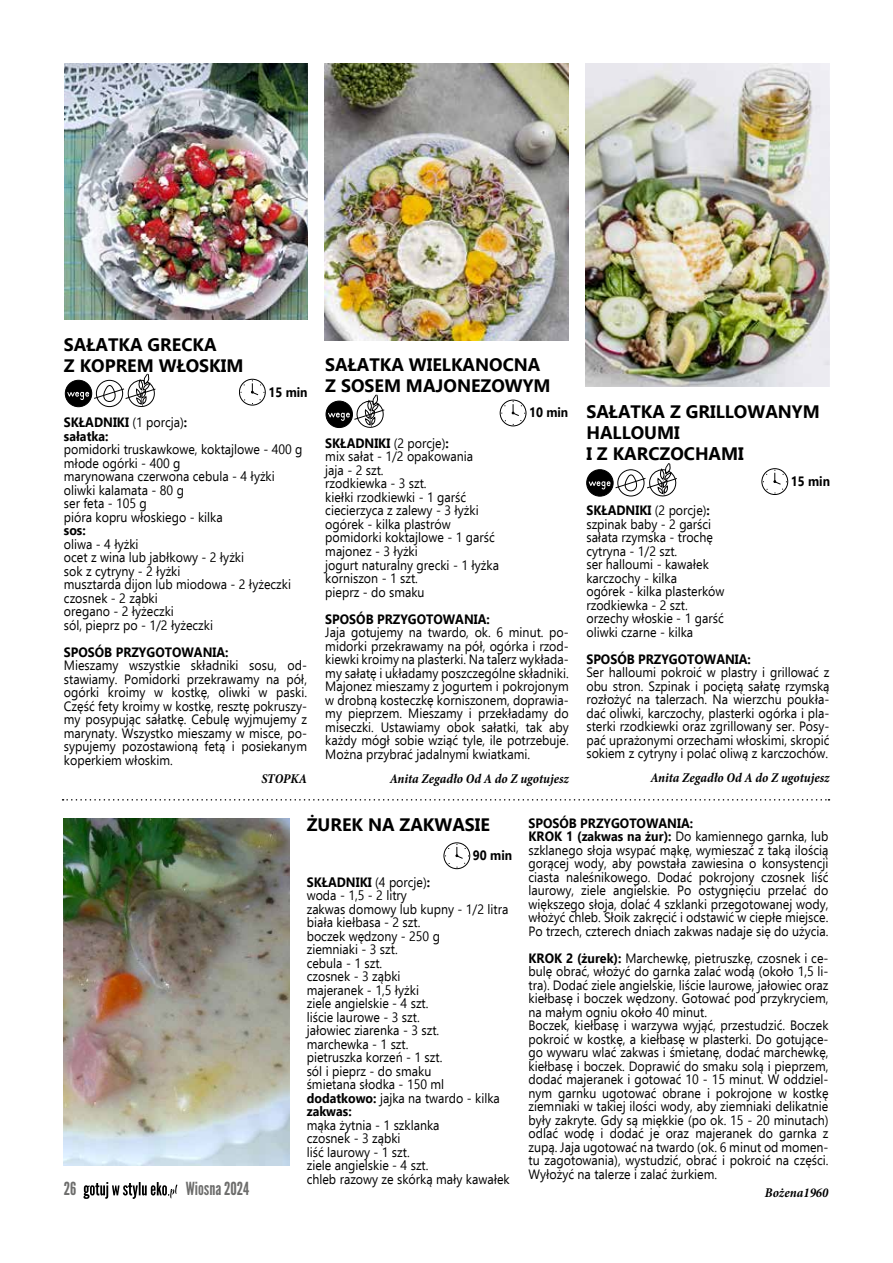
<style>
.page{position:relative;width:893px;height:1263px;background:#fff}
.page>*{position:absolute;margin:0;border:0;box-sizing:border-box;transform-origin:0 0}
.t1{font:700 18px/21px "Ebrima";color:#000}
.t2{font:18px "League Gothic";color:#6d6d6c}
.t3{font:13.5px/13.5px "Ebrima";color:#000;scale:.92 1}
.t4{font:700 13.5px/13.5px "Ebrima";color:#000;scale:.92 1}
.t5{font:italic 700 condensed 13.5px "Minion Pro";color:#000}
.t6{font:700 13.5px "Ebrima";color:#000;scale:.9 1}
.s1{font-weight:400}
.s2{font-size:13.5px}
.s3{font-weight:700}
</style>
<div class="page">
<svg style="left:83px;top:1182px;width:94px;height:17px"></svg>
<div style="left:326px;top:401px;width:26px;height:26px;background:#0b0b0b;border-radius:50%"></div>
<div style="left:326px;top:401px;width:26px;height:27px;border:1px solid #000;border-radius:50%"></div>
<div style="left:500px;top:400px;width:26px;height:26px;border:1px solid #000;border-radius:50%"></div>
<svg style="left:512px;top:401px;width:13px;height:24px"></svg>
<svg style="left:328px;top:394px;width:56px;height:34px"></svg>
<img style="left:325px;top:64px;width:244px;height:276px">
<svg style="left:587px;top:470px;width:26px;height:26px"></svg>
<div style="left:586px;top:469px;width:27px;height:27px;border:1px solid #000;border-radius:50%"></div>
<div style="left:761px;top:468px;width:27px;height:27px;border:1px solid #000;border-radius:50%"></div>
<svg style="left:774px;top:470px;width:13px;height:23px"></svg>
<svg style="left:589px;top:463px;width:88px;height:34px"></svg>
<img style="left:586px;top:64px;width:243px;height:322px">
<div style="left:65px;top:380px;width:27px;height:27px;border:1px solid #000;border-radius:50%"></div>
<div style="left:239px;top:379px;width:27px;height:26px;border:1px solid #000;border-radius:50%"></div>
<svg style="left:251px;top:380px;width:14px;height:24px"></svg>
<svg style="left:67px;top:373px;width:89px;height:34px"></svg>
<img style="left:64px;top:64px;width:243px;height:255px">
<div style="left:444px;top:842px;width:26px;height:27px;border:1px solid #000;border-radius:50%"></div>
<svg style="left:456px;top:844px;width:13px;height:24px"></svg>
<img style="left:64px;top:818px;width:226px;height:348px">
<svg style="left:63px;top:799px;width:766px;height:1px"></svg>
<h1 class="t1" style="left:64px;top:333px;width:181px">SAŁATKA GRECKA<br>Z KOPREM WŁOSKIM</h1>
<p class="t6" style="left:268px;top:381px;width:45px">15 min</p>
<p class="t4" style="left:64px;top:415px;width:136px">SKŁADNIKI <span class="s1">(1 porcja)</span>: sałatka:</p>
<p class="t3" style="left:64px;top:442px;width:261px">pomidorki truskawkowe, koktajlowe - 400 g młode ogórki - 400 g<br>marynowana czerwona cebula - 4 łyżki oliwki kalamata - 80 g<br>ser feta - 105 g<br>pióra kopru włoskiego - kilka</p>
<p class="t4" style="left:64px;top:523px;width:25px">sos:</p>
<p class="t3" style="left:64px;top:537px;width:248px">oliwa - 4 łyżki<br>ocet z wina lub jabłkowy - 2 łyżki<br>sok z cytryny - 2 łyżki<br>musztarda dijon lub miodowa - 2 łyżeczki czosnek - 2 ząbki<br>oregano - 2 łyżeczki<br>sól, pieprz po - 1/2 łyżeczki</p>
<p class="t4" style="left:64px;top:644px;width:180px">SPOSÓB PRZYGOTOWANIA:</p>
<p class="t3" style="left:64px;top:658px;width:266px;text-align:justify">Mieszamy wszystkie składniki sosu, od&shy;stawiamy. Pomidorki przekrawamy na pół, ogórki kroimy w kostkę, oliwki w paski.<br>Część fety kroimy w kostkę, resztę pokruszy&shy;my posypując sałatkę. Cebulę wyjmujemy z marynaty. Wszystko mieszamy w misce, po&shy;sypujemy pozostawioną fetą i posiekanym koperkiem włoskim.</p>
<p class="t5" style="left:261px;top:769px;width:47px">STOPKA</p>
<h1 class="t1" style="left:325px;top:354px;width:227px">SAŁATKA WIELKANOCNA<br>Z SOSEM MAJONEZOWYM</h1>
<h1 class="t1" style="left:586px;top:400px;width:235px;text-indent:-57px"><span class="s2">10 min</span> SAŁATKA Z GRILLOWANYM<br>HALLOUMI<br>I Z KARCZOCHAMI</h1>
<p class="t3" style="left:325px;top:436px;width:190px"><span class="s3">SKŁADNIKI</span> (2 porcje)<span class="s3">:<br></span>mix sałat - 1/2 opakowania<br>jaja - 2 szt.<br>rzodkiewka - 3 szt.<br>kiełki rzodkiewki - 1 garść ciecierzyca z zalewy - 3 łyżki ogórek - kilka plastrów pomidorki koktajlowe - 1 garść majonez - 3 łyżki<br>jogurt naturalny grecki - 1 łyżka korniszon - 1 szt.<br>pieprz - do smaku</p>
<p class="t4" style="left:325px;top:611px;width:180px">SPOSÓB PRZYGOTOWANIA:</p>
<p class="t3" style="left:325px;top:625px;width:266px;text-align:justify">Jaja gotujemy na twardo, ok. 6 minut. po&shy;midorki przekrawamy na pół, ogórka i rzod&shy;kiewki kroimy na plasterki. Na talerz wykłada&shy;my sałatę i układamy poszczególne składniki.<br>Majonez mieszamy z jogurtem i pokrojonym w drobną kosteczkę korniszonem, doprawia&shy;my pieprzem. Mieszamy i przekładamy do miseczki. Ustawiamy obok sałatki, tak aby każdy mógł sobie wziąć tyle, ile potrzebuje.<br>Można przybrać jadalnymi kwiatkami.</p>
<p class="t5" style="left:390px;top:769px;width:180px">Anita Zegadło Od A do Z ugotujesz</p>
<p class="t6" style="left:791px;top:471px;width:45px">15 min</p>
<p class="t3" style="left:586px;top:503px;width:152px"><span class="s3">SKŁADNIKI</span> (2 porcje)<span class="s3">: </span>szpinak baby - 2 garści sałata rzymska - trochę cytryna - 1/2 szt.<br>ser halloumi - kawałek karczochy - kilka<br>ogórek - kilka plasterków rzodkiewka - 2 szt. orzechy włoskie - 1 garść oliwki czarne - kilka</p>
<p class="t4" style="left:586px;top:651px;width:180px">SPOSÓB PRZYGOTOWANIA:</p>
<p class="t3" style="left:586px;top:665px;width:266px;text-align:justify">Ser halloumi pokroić w plastry i grillować z obu stron. Szpinak i pociętą sałatę rzymską rozłożyć na talerzach. Na wierzchu poukła&shy;dać oliwki, karczochy, plasterki ogórka i pla&shy;sterki rzodkiewki oraz zgrillowany ser. Posy&shy;pać uprażonymi orzechami włoskimi, skropić sokiem z cytryny i polać oliwą z karczochów.</p>
<p class="t5" style="left:650px;top:768px;width:180px">Anita Zegadło Od A do Z ugotujesz</p>
<h1 class="t2" style="left:64px;top:1178px;width:14px">26</h1>
<h1 class="t2" style="left:186px;top:1178px;width:65px">Wiosna 2024</h1>
<h1 class="t1" style="left:307px;top:813px;width:185px">ŻUREK NA ZAKWASIE</h1>
<p class="t6" style="left:473px;top:845px;width:45px">90 min</p>
<p class="t3" style="left:307px;top:875px;width:221px"><span class="s3">SKŁADNIKI</span> (4 porcje)<span class="s3">:<br></span>woda - 1,5 - 2 litry<br>zakwas domowy lub kupny - 1/2 litra biała kiełbasa - 2 szt.<br>boczek wędzony - 250 g<br>ziemniaki - 3 szt.<br>cebula - 1 szt.<br>czosnek - 3 ząbki<br>majeranek - 1,5 łyżki<br>ziele angielskie - 4 szt.<br>liście laurowe - 3 szt.<br>jałowiec ziarenka - 3 szt.<br>marchewka - 1 szt.<br>pietruszka korzeń - 1 szt.<br>sól i pieprz - do smaku<br>śmietana słodka - 150 ml <span class="s3">dodatkowo:</span> jajka na twardo - kilka <span class="s3">zakwas:</span></p>
<p class="t3" style="left:307px;top:1118px;width:222px">mąka żytnia - 1 szklanka<br>czosnek - 3 ząbki<br>liść laurowy - 1 szt.<br>ziele angielskie - 4 szt.<br>chleb razowy ze skórką mały kawałek</p>
<p class="t3" style="left:528px;top:816px;width:328px"><span class="s3">SPOSÓB PRZYGOTOWANIA:<br>KROK 1 (zakwas na żur):</span> Do kamiennego garnka, lub szklanego słoja wsypać mąkę, wymieszać z taką ilością gorącej wody, aby powstała zawiesina o konsystencji ciasta naleśnikowego. Dodać pokrojony czosnek liść laurowy, ziele angielskie. Po ostygnięciu przelać do większego słoja, dolać 4 szklanki przegotowanej wody, włożyć chleb. Słoik zakręcić i odstawić w ciepłe miejsce.<br>Po trzech, czterech dniach zakwas nadaje się do użycia.</p>
<p class="t3" style="left:528px;top:951px;width:328px"><span class="s3">KROK 2 (żurek):</span> Marchewkę, pietruszkę, czosnek i ce&shy;bulę obrać, włożyć do garnka zalać wodą (około 1,5 li&shy;tra). Dodać ziele angielskie, liście laurowe, jałowiec oraz kiełbasę i boczek wędzony. Gotować pod przykryciem, na małym ogniu około 40 minut.<br>Boczek, kiełbasę i warzywa wyjąć, przestudzić. Boczek pokroić w kostkę, a kiełbasę w plasterki. Do gotujące&shy;go wywaru wlać zakwas i śmietanę, dodać marchewkę, kiełbasę i boczek. Doprawić do smaku solą i pieprzem, dodać majeranek i gotować 10 - 15 minut. W oddziel&shy;nym garnku ugotować obrane i pokrojone w kostkę ziemniaki w takiej ilości wody, aby ziemniaki delikatnie były zakryte. Gdy są miękkie (po ok. 15 - 20 minutach) odlać wodę i dodać je oraz majeranek do garnka z zupą. Jaja ugotować na twardo (ok. 6 minut od momen&shy;tu zagotowania), wystudzić, obrać i pokroić na części.<br>Wyłożyć na talerze i zalać żurkiem.</p>
<p class="t5" style="left:765px;top:1183px;width:65px">Bożena1960</p>
</div>
